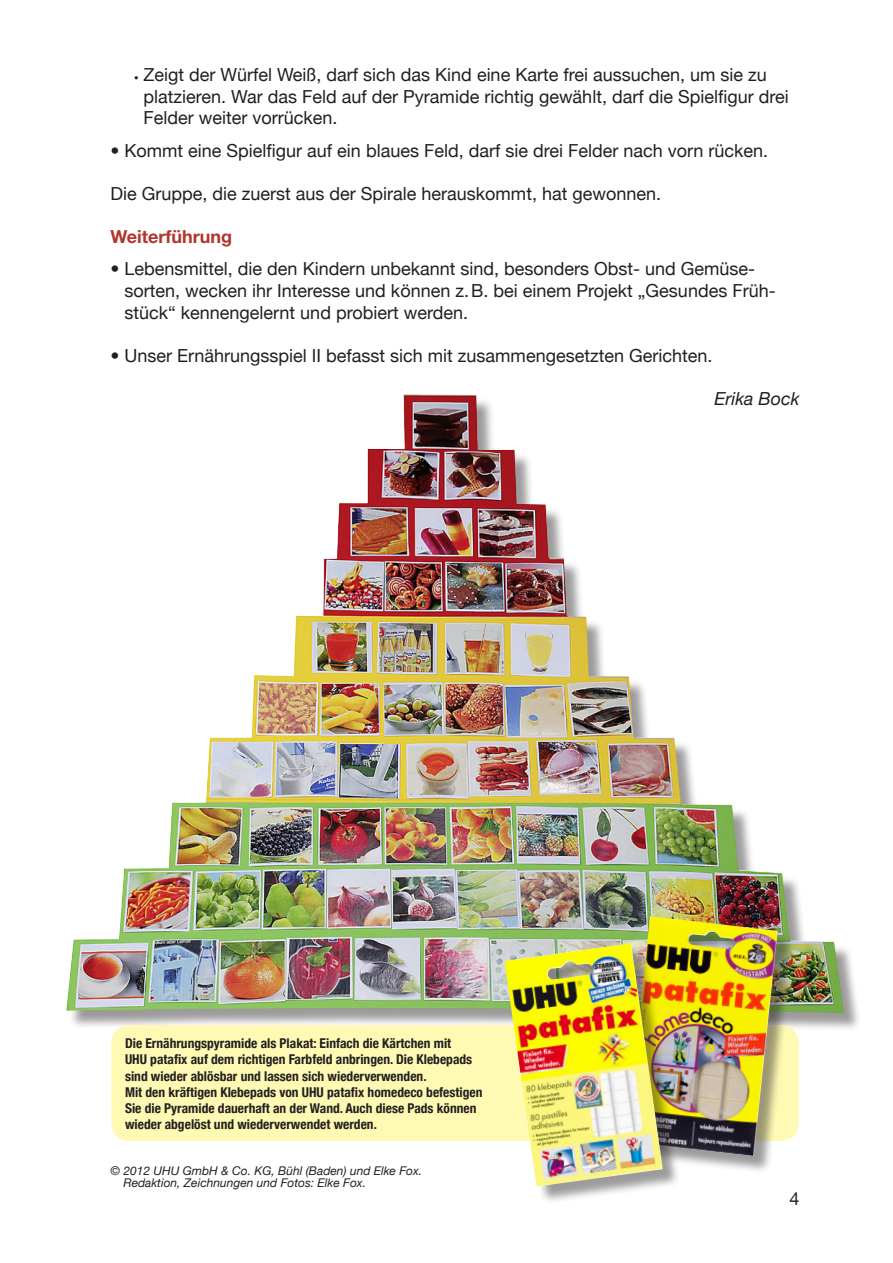
<style>
.page{position:relative;width:893px;height:1263px;background:#fff}
.page>*{position:absolute;margin:0;border:0;box-sizing:border-box;transform-origin:0 0}
.t1{font:18px/21.6px "Helvetica Neue";color:#231f20}
.t2{font:700 18px "Helvetica Neue";color:#b1352b}
.t3{font:italic 18px "Helvetica Neue";color:#231f20}
.t4{font:700 condensed 13.5px/16.2px "Helvetica Neue";color:#231f20}
.t5{font:italic 12px/12px "Helvetica Neue";color:#231f20}
.s1{font-weight:700;font-size:9px}
.s2{font-weight:700}
</style>
<div class="page">
<div style="left:69px;top:397px;width:793px;height:634px;background:#231f20;opacity:.45"></div>
<img style="left:66px;top:394px;width:778px;height:619px">
<div style="left:111px;top:1025px;width:688px;height:116px;background:#fffab3;border-radius:18px"></div>
<div style="left:630px;top:919px;width:166px;height:255px;background:#231f20;opacity:.45"></div>
<img style="left:627px;top:916px;width:151px;height:240px">
<div style="left:507px;top:946px;width:174px;height:259px;background:#231f20;opacity:.45"></div>
<img style="left:504px;top:943px;width:159px;height:243px">
<p class="t1" style="left:144px;top:63px;width:647px;text-indent:-10px"><span class="s1">•</span> Zeigt der Würfel Weiß, darf sich das Kind eine Karte frei aussuchen, um sie zu platzieren. War das Feld auf der Pyramide richtig gewählt, darf die Spielfigur drei<br>Felder weiter vorrücken.</p>
<p class="t1" style="left:111px;top:139px;width:659px"><span class="s2">•</span> Kommt eine Spielfigur auf ein blaues Feld, darf sie drei Felder nach vorn rücken.</p>
<p class="t1" style="left:111px;top:182px;width:552px">Die Gruppe, die zuerst aus der Spirale herauskommt, hat gewonnen.</p>
<p class="t2" style="left:111px;top:225px;width:123px">Weiterführung</p>
<p class="t1" style="left:125px;top:258px;width:653px;text-indent:-14px"><span class="s2">•</span> Lebensmittel, die den Kindern unbekannt sind, besonders Obst- und Gemüse&shy;sorten, wecken ihr Interesse und können z.B. bei einem Projekt „Gesundes Früh&shy;stück“ kennengelernt und probiert werden.</p>
<p class="t1" style="left:111px;top:344px;width:603px"><span class="s2">•</span> Unser Ernährungsspiel II befasst sich mit zusammengesetzten Gerichten.</p>
<p class="t3" style="left:714px;top:388px;width:86px">Erika Bock</p>
<p class="t4" style="left:125px;top:1035px;width:349px">Die Ernährungspyramide als Plakat: Einfach die Kärtchen mit<br>UHU patafix auf dem richtigen Farbfeld anbringen. Die Klebepads sind wieder ablösbar und lassen sich wiederverwenden.</p>
<p class="t4" style="left:125px;top:1084px;width:359px">Mit den kräftigen Klebepads von UHU patafix homedeco befestigen<br>Sie die Pyramide dauerhaft an der Wand. Auch diese Pads können wieder abgelöst und wiederverwendet werden.</p>
<p class="t5" style="left:123px;top:1165px;width:300px;text-indent:-13px">© 2012 UHU GmbH &amp; Co. KG, Bühl (Baden) und Elke Fox.<br>Redaktion, Zeichnungen und Fotos: Elke Fox.</p>
<p class="t1" style="left:789px;top:1187px;width:12px">4</p>
</div>
